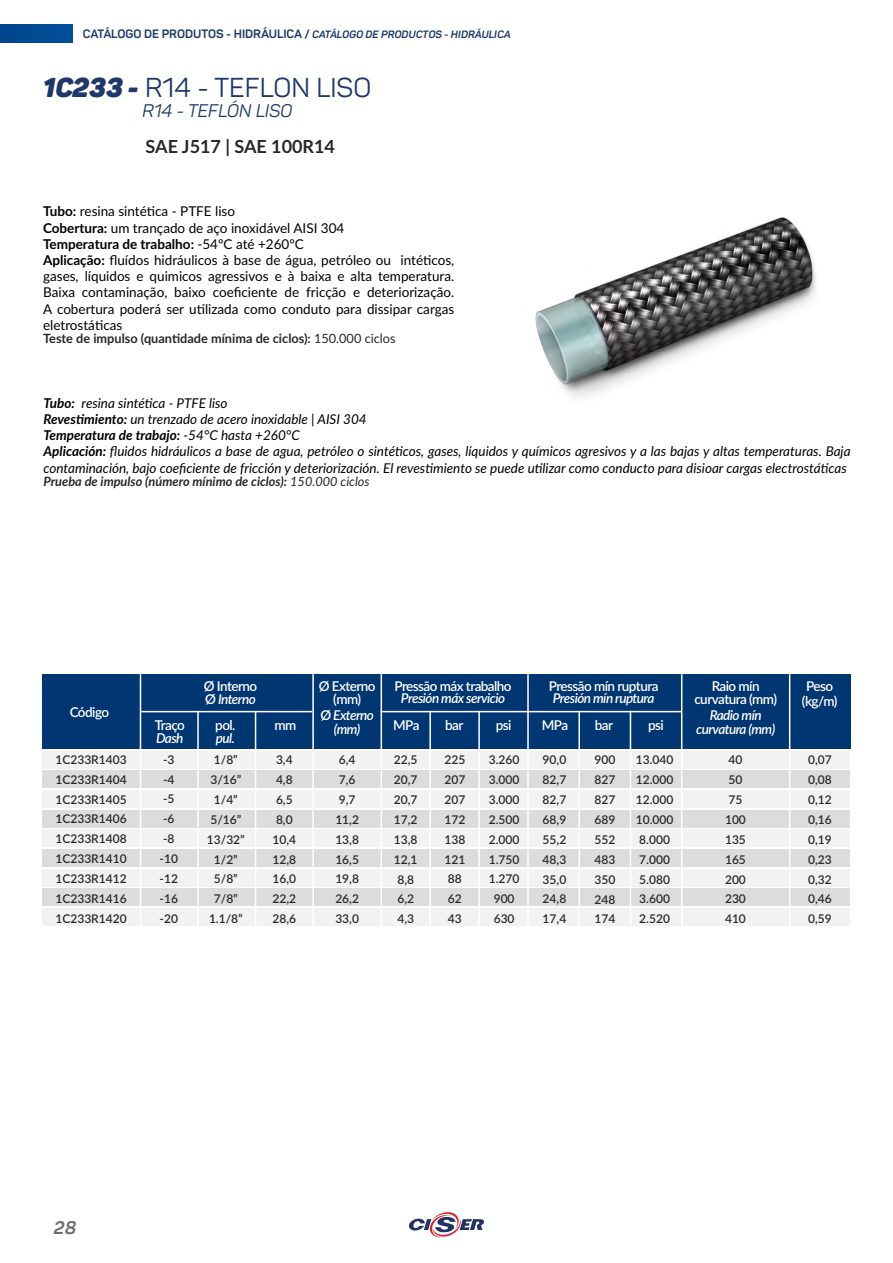
<style>
.page{position:relative;width:893px;height:1263px;background:#fff}
.page>*{position:absolute;margin:0;border:0;box-sizing:border-box;transform-origin:0 0}
.t1{font:27px "Panton";color:#1e3969}
.t2{font:700 18px "Lato";color:#282827}
.t3{font:italic 18px "Panton";color:#1e3969}
.t4{font:italic 700 18px "Panton";color:#6d6e70}
.t5{font:italic 13.5px/16.2px "Lato";color:#000}
.t6{font:13.5px/16.2px "Lato";color:#000}
.t7{font:600 13.5px/13.5px "Lato";letter-spacing:-.04em;color:#fff;text-align:center}
.t8{font:italic 600 13.5px/13.5px "Lato";letter-spacing:-.04em;color:#fff;text-align:center}
.t9{font:700 12.75px "Lato";color:#282827}
.t10{font:italic 700 12.75px "Lato";color:#282827}
.t11{font:600 12px/19.8px "Lato";color:#292926}
.t12{font:700 12px "Panton";color:#1e3a69}
.s1{font-style:italic;font-size:10.5px}
.s2{font-weight:900;font-style:italic}
.s3{font-weight:700}
.s4{font-weight:400}
.s5{font-style:normal}
</style>
<div class="page">
<img style="left:0;top:25px;width:72px;height:18px">
<svg style="left:408px;top:1212px;width:76px;height:26px"></svg>
<svg style="left:43px;top:751px;width:807px;height:175px"></svg>
<img style="left:535px;top:217px;width:281px;height:180px">
<div style="left:43px;top:674px;width:808px;height:75px;background:#003671"></div>
<hr style="left:140px;top:674px;width:1px;height:265px;background:#fff">
<hr style="left:381px;top:674px;width:1px;height:265px;background:#fff">
<hr style="left:381px;top:711px;width:301px;height:1px;background:#fff">
<hr style="left:197px;top:711px;width:2px;height:228px;background:#fff">
<hr style="left:312px;top:674px;width:2px;height:265px;background:#fff">
<hr style="left:527px;top:674px;width:2px;height:265px;background:#fff">
<hr style="left:429px;top:711px;width:2px;height:228px;background:#fff">
<hr style="left:681px;top:674px;width:1px;height:265px;background:#fff">
<hr style="left:578px;top:711px;width:2px;height:228px;background:#fff">
<hr style="left:789px;top:674px;width:1px;height:265px;background:#fff">
<hr style="left:630px;top:711px;width:1px;height:228px;background:#fff">
<hr style="left:478px;top:711px;width:2px;height:228px;background:#fff">
<hr style="left:141px;top:711px;width:171px;height:1px;background:#fff">
<hr style="left:255px;top:711px;width:1px;height:228px;background:#fff">
<p class="t12" style="left:83px;top:26px;width:429px">CATÁLOGO DE PRODUTOS - HIDRÁULICA / <span class="s1">CATÁLOGO DE PRODUCTOS - HIDRÁULICA</span></p>
<h1 class="t1" style="left:43px;top:70px;width:330px"><span class="s2">1C233 -</span> R14 - TEFLON LISO</h1>
<h2 class="t3" style="left:142px;top:100px;width:152px">R14 - TEFLÓN LISO</h2>
<h2 class="t2" style="left:146px;top:133px;width:191px">SAE J517 | SAE 100R14</h2>
<p class="t6" style="left:43px;top:203px;width:413px"><span class="s3">Tubo:</span> resina sintética - PTFE liso<br><span class="s3">Cobertura:</span> um trançado de aço inoxidável AISI 304<br><span class="s3">Temperatura de trabalho:</span> -54ºC até +260ºC<br><span class="s3">Aplicação:</span> fluídos hidráulicos à base de água, petróleo ou intéticos, gases, líquidos e quimicos agressivos e à baixa e alta temperatura.<br>Baixa contaminação, baixo coeficiente de fricção e deteriorização.<br>A cobertura poderá ser utilizada como conduto para dissipar cargas eletrostáticas</p>
<p class="t9" style="left:43px;top:329px;width:354px">Teste de impulso (quantidade mínima de ciclos): <span class="s4">150.000 ciclos</span></p>
<p class="t5" style="left:43px;top:394px;width:809px"><span class="s3">Tubo:</span> resina sintética - PTFE liso<br><span class="s3">Revestimiento:</span> un trenzado de acero inoxidable | AISI 304<br><span class="s3">Temperatura de trabajo:</span> -54°C hasta +260°C<br><span class="s3">Aplicación:</span> fluidos hidráulicos a base de agua, petróleo o sintéticos, gases, líquidos y químicos agresivos y a las bajas y altas temperaturas. Baja contaminación, bajo coeficiente de fricción y deteriorización. El revestimiento se puede utilizar como conducto para disioar cargas electrostáticas</p>
<p class="t10" style="left:43px;top:472px;width:328px">Prueba de impulso (número mínimo de ciclos): <span class="s4">150.000 ciclos</span></p>
<p class="t7" style="left:319px;top:678px;width:58px">Ø Externo (mm)</p>
<p class="t7" style="left:394px;top:678px;width:119px">Pressão máx trabalho</p>
<p class="t7" style="left:549px;top:678px;width:111px">Pressão mín ruptura</p>
<p class="t7" style="left:694px;top:678px;width:84px">Raio mín curvatura (mm)</p>
<p class="t7" style="left:204px;top:678px;width:55px">Ø Interno</p>
<p class="t7" style="left:802px;top:677px;width:37px;line-height:15px">Peso (kg/m)</p>
<p class="t8" style="left:401px;top:691px;width:106px">Presión máx servicio</p>
<p class="t7" style="left:393px;top:718px;width:28px">MPa</p>
<p class="t7" style="left:496px;top:718px;width:17px">psi</p>
<p class="t8" style="left:553px;top:691px;width:103px">Presión mín ruptura</p>
<p class="t7" style="left:542px;top:718px;width:28px">MPa</p>
<p class="t7" style="left:648px;top:718px;width:17px">psi</p>
<p class="t8" style="left:696px;top:708px;width:81px">Radio mín curvatura (mm)</p>
<p class="t8" style="left:205px;top:692px;width:52px"><span class="s5">Ø</span> Interno</p>
<p class="t7" style="left:70px;top:705px;width:41px">Código</p>
<p class="t7" style="left:155px;top:717px;width:32px">Traço</p>
<p class="t7" style="left:215px;top:718px;width:22px">pol.</p>
<p class="t8" style="left:320px;top:708px;width:55px"><span class="s5">Ø</span> Externo (mm)</p>
<p class="t7" style="left:275px;top:718px;width:23px">mm</p>
<p class="t7" style="left:445px;top:718px;width:20px">bar</p>
<p class="t7" style="left:595px;top:718px;width:20px">bar</p>
<p class="t11" style="left:394px;top:749px;width:25px">22,5<br>20,7<br>20,7<br>17,2<br>13,8<br>12,1<br>8,8<br>6,2<br>4,3</p>
<p class="t11" style="left:595px;top:750px;width:22px;text-align:justify">900<br>827<br>827<br>689<br>552<br>483<br>350<br>248<br>174</p>
<p class="t8" style="left:156px;top:730px;width:29px">Dash</p>
<p class="t8" style="left:216px;top:731px;width:21px">pul.</p>
<p class="t11" style="left:55px;top:749px;width:73px;text-align:justify">1C233R1403<br>1C233R1404<br>1C233R1405<br>1C233R1406<br>1C233R1408<br>1C233R1410<br>1C233R1412<br>1C233R1416<br>1C233R1420</p>
<p class="t11" style="left:160px;top:749px;width:20px">-3 -4 -5 -6 -8 -10 -12 -16 -20</p>
<p class="t11" style="left:207px;top:749px;width:39px;text-align:center">1/8”<br>3/16”<br>1/4”<br>5/16”<br>13/32”<br>1/2”<br>5/8”<br>7/8”<br>1.1/8”</p>
<p class="t11" style="left:273px;top:749px;width:25px">3,4<br>4,8<br>6,5<br>8,0<br>10,4<br>12,8<br>16,0<br>22,2<br>28,6</p>
<p class="t11" style="left:335px;top:749px;width:25px">6,4<br>7,6<br>9,7<br>11,2<br>13,8<br>16,5<br>19,8<br>26,2<br>33,0</p>
<p class="t11" style="left:444px;top:749px;width:22px">225<br>207<br>207<br>172<br>138<br>121<br>88<br>62<br>43</p>
<p class="t11" style="left:489px;top:749px;width:32px;text-align:center">3.260<br>3.000<br>3.000<br>2.500<br>2.000<br>1.750<br>1.270<br>900<br>630</p>
<p class="t11" style="left:543px;top:749px;width:25px;text-align:justify">90,0<br>82,7<br>82,7<br>68,9<br>55,2<br>48,3<br>35,0<br>24,8<br>17,4</p>
<p class="t11" style="left:636px;top:749px;width:39px">13.040<br>12.000<br>12.000<br>10.000<br>8.000<br>7.000<br>5.080<br>3.600<br>2.520</p>
<p class="t11" style="left:725px;top:749px;width:22px">40<br>50<br>75<br>100<br>135<br>165<br>200<br>230<br>410</p>
<p class="t11" style="left:808px;top:749px;width:25px;text-align:justify">0,07<br>0,08<br>0,12<br>0,16<br>0,19<br>0,23<br>0,32<br>0,46<br>0,59</p>
<h2 class="t4" style="left:54px;top:1216px;width:24px">28</h2>
</div>
